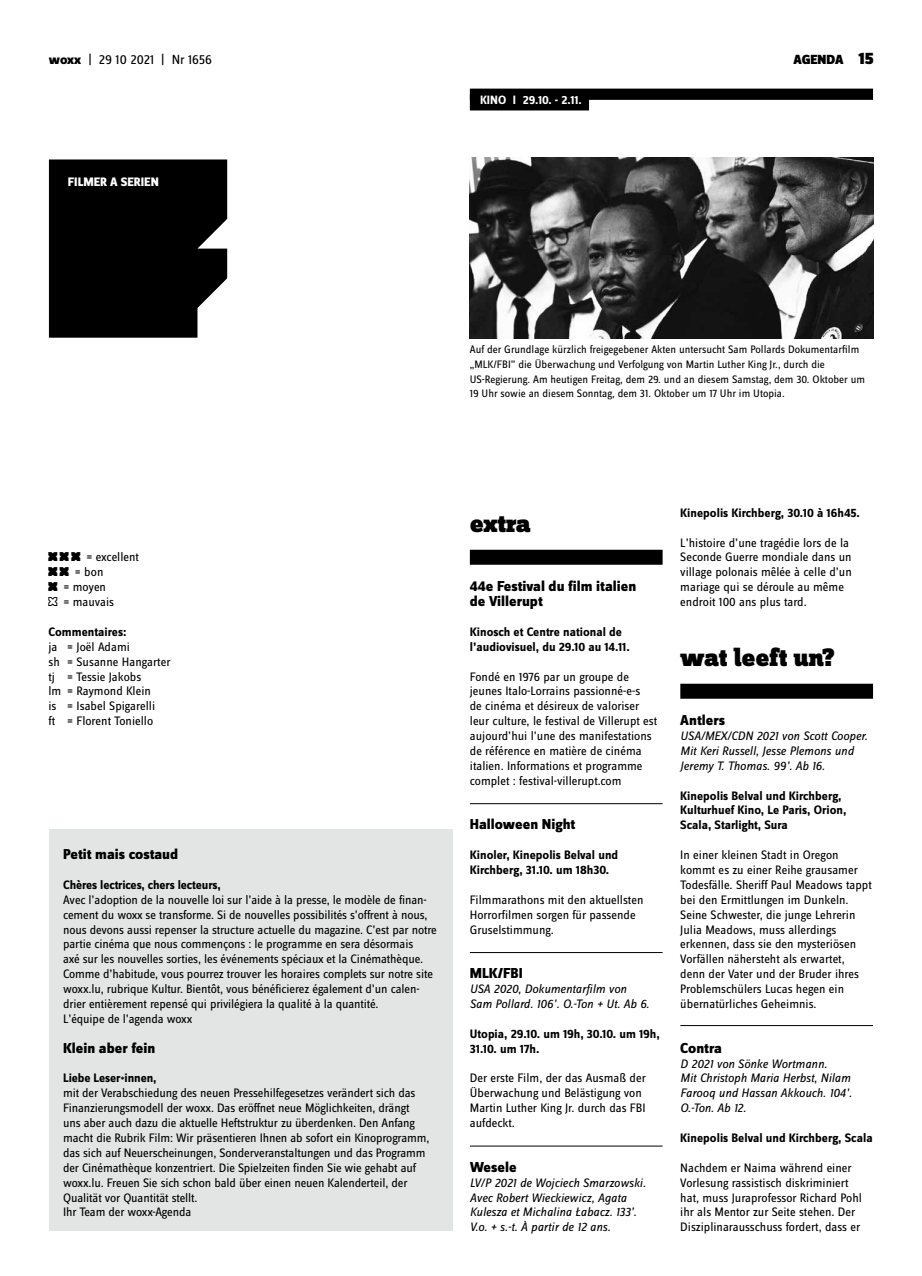
<style>
.page{position:relative;width:922px;height:1276px;background:#fff}
.page>*{position:absolute;margin:0;border:0;box-sizing:border-box;transform-origin:0 0}
.t1{font:32.5px "woxx";color:#000}
.t2{font:900 26.25px "Zine Slab Dis";letter-spacing:-.01em;color:#000}
.t3{font:800 15px/14.9px "Zine Sans Dis";color:#000}
.t4{font:13.75px "Zine Sans Dis";color:#000}
.t5{font:900 13.75px "Zine Sans Dis";color:#000}
.t6{font:12.75px/14.9px "Zine Sans Dis";letter-spacing:-.01em;color:#000}
.t7{font:italic 12.75px/14.9px "Zine Sans Dis";color:#000}
.t8{font:700 12.75px/14.9px "Zine Sans Dis";color:#000}
.t9{font:800 12.75px "Zine Sans Dis";color:#fff}
.t10{font:700 12.5px "Zine Sans Dis";color:#fff}
.t11{font:11.25px/14.9px "Zine Sans Dis";color:#000}
.s1{font-weight:800}
.s2{font-size:17.5px}
.s3{font-weight:700}
</style>
<div class="page">
<div style="left:469px;top:550px;width:193px;height:15px;background:#000"></div>
<hr style="left:469px;top:803px;width:193px;height:1px;background:#000">
<hr style="left:469px;top:952px;width:193px;height:1px;background:#000">
<hr style="left:469px;top:1146px;width:193px;height:1px;background:#000">
<div style="left:680px;top:684px;width:192px;height:15px;background:#000"></div>
<hr style="left:680px;top:1025px;width:192px;height:1px;background:#000">
<div style="left:469px;top:89px;width:403px;height:11px;background:#000"></div>
<div style="left:469px;top:94px;width:120px;height:16px;background:#000"></div>
<img style="left:469px;top:158px;width:403px;height:180px">
<div style="left:49px;top:829px;width:403px;height:402px;background:#e3e4e4"></div>
<div style="left:49px;top:159px;width:178px;height:179px;background:#000"></div>
<p class="t4" style="left:49px;top:53px;width:165px"><span class="s1">woxx</span> | 29 10 2021 | Nr 1656</p>
<p class="t5" style="left:793px;top:52px;width:82px">AGENDA <span class="s2">15</span></p>
<p class="t9" style="left:68px;top:175px;width:92px">FILMER A SERIEN</p>
<p class="t10" style="left:480px;top:93px;width:103px">KINO I 29.10. - 2.11.</p>
<p class="t11" style="left:469px;top:342px;width:396px">Auf der Grundlage kürzlich freigegebener Akten untersucht Sam Pollards Dokumentarfilm „MLK/FBI” die Überwachung und Verfolgung von Martin Luther King Jr., durch die US-Regierung. Am heutigen Freitag, dem 29. und an diesem Samstag, dem 30. Oktober um 19 Uhr sowie an diesem Sonntag, dem 31. Oktober um 17 Uhr im Utopia.</p>
<h1 class="t1" style="left:48px;top:534px;width:40px">XXX</h1>
<p class="t6" style="left:86px;top:550px;width:54px">= excellent</p>
<h1 class="t1" style="left:48px;top:549px;width:29px">XX</h1>
<p class="t6" style="left:75px;top:565px;width:30px">= bon</p>
<h1 class="t1" style="left:48px;top:564px;width:18px">X</h1>
<p class="t6" style="left:63px;top:580px;width:44px">= moyen</p>
<h1 class="t1" style="left:48px;top:579px;width:18px">0</h1>
<p class="t6" style="left:63px;top:595px;width:52px">= mauvais</p>
<p class="t8" style="left:48px;top:625px;width:79px">Commentaires:</p>
<p class="t6" style="left:48px;top:639px;width:124px">ja = Joël Adami<br>sh = Susanne Hangarter tj = Tessie Jakobs<br>lm = Raymond Klein<br>is = Isabel Spigarelli<br>ft = Florent Toniello</p>
<p class="t3" style="left:63px;top:847px;width:117px">Petit mais costaud</p>
<p class="t8" style="left:63px;top:878px;width:159px">Chères lectrices, chers lecteurs,</p>
<p class="t6" style="left:63px;top:892px;width:375px">Avec l’adoption de la nouvelle loi sur l’aide à la presse, le modèle de finan&shy;cement du woxx se transforme. Si de nouvelles possibilités s’offrent à nous, nous devons aussi repenser la structure actuelle du magazine. C’est par notre partie cinéma que nous commençons : le programme en sera désormais<br>axé sur les nouvelles sorties, les événements spéciaux et la Cinémathèque.<br>Comme d’habitude, vous pourrez trouver les horaires complets sur notre site woxx.lu, rubrique Kultur. Bientôt, vous bénéficierez également d’un calen&shy;drier entièrement repensé qui privilégiera la qualité à la quantité.<br>L’équipe de l’agenda woxx</p>
<p class="t3" style="left:63px;top:1041px;width:94px">Klein aber fein</p>
<p class="t6" style="left:63px;top:1071px;width:368px"><span class="s3">Liebe Leser</span><sub>*</sub><span class="s3">innen,<br></span>mit der Verabschiedung des neuen Pressehilfegesetzes verändert sich das Finanzierungsmodell der woxx. Das eröffnet neue Möglichkeiten, drängt uns aber auch dazu die aktuelle Heftstruktur zu überdenken. Den Anfang macht die Rubrik Film: Wir präsentieren Ihnen ab sofort ein Kinoprogramm, das sich auf Neuerscheinungen, Sonderveranstaltungen und das Programm der Cinémathèque konzentriert. Die Spielzeiten finden Sie wie gehabt auf woxx.lu. Freuen Sie sich schon bald über einen neuen Kalenderteil, der Qualität vor Quantität stellt.<br>Ihr Team der woxx-Agenda</p>
<h2 class="t2" style="left:469px;top:509px;width:62px">extra</h2>
<p class="t3" style="left:469px;top:579px;width:168px">44e Festival du film italien de Villerupt</p>
<p class="t8" style="left:469px;top:625px;width:161px">Kinosch et Centre national de l’audiovisuel, du 29.10 au 14.11.</p>
<p class="t6" style="left:469px;top:669px;width:189px">Fondé en 1976 par un groupe de jeunes Italo-Lorrains passionné-e-s<br>de cinéma et désireux de valoriser leur culture, le festival de Villerupt est aujourd’hui l’une des manifestations de référence en matière de cinéma italien. Informations et programme complet : festival-villerupt.com</p>
<p class="t3" style="left:469px;top:818px;width:107px">Halloween Night</p>
<p class="t8" style="left:469px;top:848px;width:150px">Kinoler, Kinepolis Belval und<br>Kirchberg, 31.10. um 18h30.</p>
<p class="t6" style="left:469px;top:892px;width:175px">Filmmarathons mit den aktuellsten<br>Horrorfilmen sorgen für passende<br>Gruselstimmung.</p>
<p class="t3" style="left:469px;top:966px;width:54px">MLK/FBI</p>
<p class="t7" style="left:469px;top:981px;width:181px">USA 2020, Dokumentarfilm von<br>Sam Pollard. 106’. O.-Ton + Ut. Ab 6.</p>
<p class="t8" style="left:469px;top:1026px;width:191px">Utopia, 29.10. um 19h, 30.10. um 19h,<br>31.10. um 17h.</p>
<p class="t6" style="left:469px;top:1071px;width:177px">Der erste Film, der das Ausmaß der<br>Überwachung und Belästigung von<br>Martin Luther King Jr. durch das FBI aufdeckt.</p>
<p class="t3" style="left:469px;top:1160px;width:48px">Wesele</p>
<p class="t7" style="left:469px;top:1175px;width:177px">LV/P 2021 de Wojciech Smarzowski.<br>Avec Robert Wieckiewicz, Agata<br>Kulesza et Michalina Łabacz. 133’.<br>V.o. + s.-t. À partir de 12 ans.</p>
<p class="t8" style="left:680px;top:506px;width:181px">Kinepolis Kirchberg, 30.10 à 16h45.</p>
<p class="t6" style="left:680px;top:535px;width:173px">L’histoire d’une tragédie lors de la<br>Seconde Guerre mondiale dans un village polonais mêlée à celle d’un mariage qui se déroule au même endroit 100 ans plus tard.</p>
<h2 class="t2" style="left:680px;top:643px;width:156px">wat leeft un?</h2>
<p class="t3" style="left:680px;top:713px;width:46px">Antlers</p>
<p class="t7" style="left:680px;top:728px;width:189px">USA/MEX/CDN 2021 von Scott Cooper.<br>Mit Keri Russell, Jesse Plemons und<br>Jeremy T. Thomas. 99’. Ab 16.</p>
<p class="t8" style="left:680px;top:788px;width:168px">Kinepolis Belval und Kirchberg,<br>Kulturhuef Kino, Le Paris, Orion,<br>Scala, Starlight, Sura</p>
<p class="t6" style="left:680px;top:848px;width:193px">In einer kleinen Stadt in Oregon kommt es zu einer Reihe grausamer Todesfälle. Sheriff Paul Meadows tappt bei den Ermittlungen im Dunkeln.<br>Seine Schwester, die junge Lehrerin Julia Meadows, muss allerdings erkennen, dass sie den mysteriösen Vorfällen nähersteht als erwartet, denn der Vater und der Bruder ihres Problemschülers Lucas hegen ein übernatürliches Geheimnis.</p>
<p class="t3" style="left:680px;top:1041px;width:43px">Contra</p>
<p class="t7" style="left:680px;top:1056px;width:173px">D 2021 von Sönke Wortmann.<br>Mit Christoph Maria Herbst, Nilam<br>Farooq und Hassan Akkouch. 104’.<br>O.-Ton. Ab 12.</p>
<p class="t8" style="left:680px;top:1131px;width:194px">Kinepolis Belval und Kirchberg, Scala</p>
<p class="t6" style="left:680px;top:1160px;width:183px">Nachdem er Naima während einer Vorlesung rassistisch diskriminiert hat, muss Juraprofessor Richard Pohl ihr als Mentor zur Seite stehen. Der Disziplinarausschuss fordert, dass er</p>
</div>
